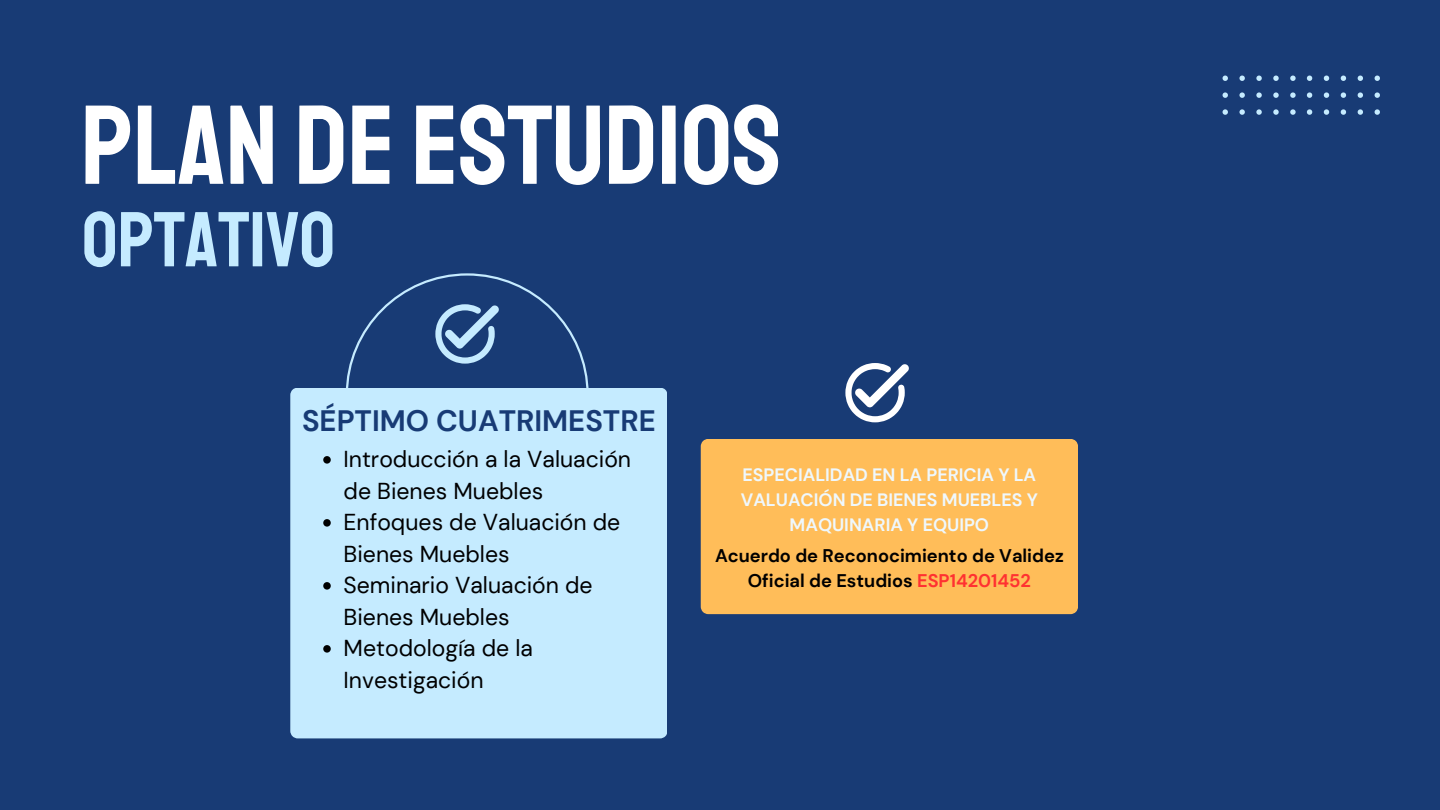
<style>
.page{position:relative;width:1440px;height:810px;background:#183b75}
.page>*{position:absolute;margin:0;border:0;box-sizing:border-box;transform-origin:0 0}
.t1{font:112.4px "Staatliches";color:#fff}
.t2{font:77.9px "Staatliches";color:#c5ebff}
.t3{font:700 29.5px "DM Sans";color:#183b75}
.t4{font:23px/31.5px "DM Sans";color:#000}
.t5{font:700 18.3px/25px "DM Sans";color:#000;text-align:center}
.t6{font:700 17.9px/24.5px "DM Sans";color:#eff8fd;text-align:center}
.s1{color:#ff3131}
</style>
<div class="page">
<svg style="left:346px;top:273px;width:243px;height:115px"></svg>
<div style="left:290px;top:388px;width:377px;height:350px;background:#c5ebff"></div>
<svg style="left:1223px;top:75px;width:73px;height:40px"></svg>
<svg style="left:1307px;top:75px;width:73px;height:40px"></svg>
<svg style="left:435px;top:304px;width:64px;height:59px"></svg>
<svg style="left:845px;top:363px;width:64px;height:59px"></svg>
<svg style="left:323px;top:456px;width:8px;height:8px"></svg>
<svg style="left:323px;top:519px;width:8px;height:8px"></svg>
<svg style="left:323px;top:582px;width:8px;height:8px"></svg>
<svg style="left:323px;top:645px;width:8px;height:8px"></svg>
<div style="left:701px;top:439px;width:377px;height:175px;background:#ffbd59"></div>
<h1 class="t1" style="left:81px;top:77px;width:702px">PLAN DE ESTUDIOS</h1>
<h2 class="t2" style="left:82px;top:192px;width:255px">OPTATIVO</h2>
<p class="t3" style="left:302px;top:402px;width:355px">SÉPTIMO CUATRIMESTRE</p>
<p class="t4" style="left:344px;top:444px;width:289px">Introducción a la Valuación de Bienes Muebles<br>Enfoques de Valuación de<br>Bienes Muebles<br>Seminario Valuación de<br>Bienes Muebles<br>Metodología de la<br>Investigación</p>
<p class="t6" style="left:741px;top:463px;width:299px">ESPECIALIDAD EN LA PERICIA Y LA<br>VALUACIÓN DE BIENES MUEBLES Y<br>MAQUINARIA Y EQUIPO</p>
<p class="t5" style="left:715px;top:543px;width:350px">Acuerdo de Reconocimiento de Validez<br>Oficial de Estudios <span class="s1">ESP14201452</span></p>
</div>
